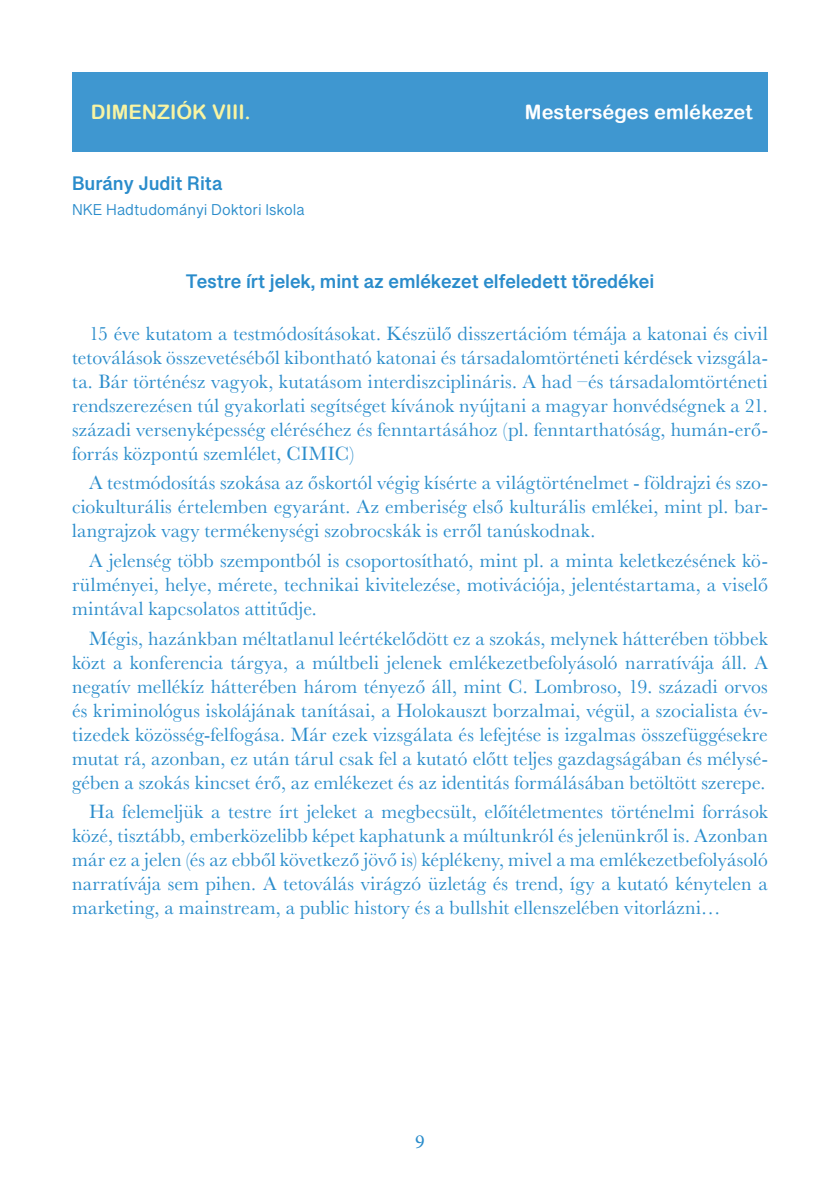
<style>
.page{position:relative;width:840px;height:1191px;background:#fff}
.page>*{position:absolute;margin:0;border:0;box-sizing:border-box;transform-origin:0 0}
.t1{font:20px/24px "Baskerville";letter-spacing:.005em;color:#2a8ccb;text-align:justify}
.t2{font:700 20px "Grantha Sangam MN";color:#2a8ccb}
.t3{font:20px "Arial Rounded MT Bold";color:#fff}
.t4{font:20px "Arial Rounded MT Bold";color:#f8f4a2}
.t5{font:20px "Minion Pro";color:#2a8ccb}
.t6{font:16px "Grantha Sangam MN";color:#2a8ccb}
</style>
<div class="page">
<div style="left:72px;top:72px;width:695px;height:79px;background:#3f97d0"></div>
<p class="t4" style="left:91px;top:100px;width:161px">DIMENZIÓK VIII.</p>
<p class="t3" style="left:524px;top:100px;width:229px">Mesterséges emlékezet</p>
<p class="t2" style="left:72px;top:172px;width:152px">Burány Judit Rita</p>
<p class="t6" style="left:72px;top:200px;width:234px">NKE Hadtudományi Doktori Iskola</p>
<p class="t2" style="left:185px;top:269px;width:470px">Testre írt jelek, mint az emlékezet elfeledett töredékei</p>
<p class="t1" style="left:72px;top:321px;width:697px;text-indent:17px">15 éve kutatom a testmódosításokat. Készülő disszertációm témája a katonai és civil tetoválások összevetéséből kibontható katonai és társadalomtörténeti kérdések vizsgála&shy;ta. Bár történész vagyok, kutatásom interdiszciplináris. A had –és társadalomtörténeti rendszerezésen túl gyakorlati segítséget kívánok nyújtani a magyar honvédségnek a 21. századi versenyképesség eléréséhez és fenntartásához (pl. fenntarthatóság, humán-erő&shy;forrás központú szemlélet, CIMIC)</p>
<p class="t1" style="left:72px;top:471px;width:697px;text-indent:17px">A testmódosítás szokása az őskortól végig kísérte a világtörténelmet - földrajzi és szo&shy;ciokulturális értelemben egyaránt. Az emberiség első kulturális emlékei, mint pl. bar&shy;langrajzok vagy termékenységi szobrocskák is erről tanúskodnak.</p>
<p class="t1" style="left:72px;top:549px;width:697px;text-indent:17px">A jelenség több szempontból is csoportosítható, mint pl. a minta keletkezésének kö&shy;rülményei, helye, mérete, technikai kivitelezése, motivációja, jelentéstartama, a viselő mintával kapcsolatos attitűdje.</p>
<p class="t1" style="left:72px;top:626px;width:697px;text-indent:17px">Mégis, hazánkban méltatlanul leértékelődött ez a szokás, melynek hátterében többek közt a konferencia tárgya, a múltbeli jelenek emlékezetbefolyásoló narratívája áll. A negatív mellékíz hátterében három tényező áll, mint C. Lombroso, 19. századi orvos és kriminológus iskolájának tanításai, a Holokauszt borzalmai, végül, a szocialista év&shy;tizedek közösség-felfogása. Már ezek vizsgálata és lefejtése is izgalmas összefüggésekre mutat rá, azonban, ez után tárul csak fel a kutató előtt teljes gazdagságában és mélysé&shy;gében a szokás kincset érő, az emlékezet és az identitás formálásában betöltött szerepe.</p>
<p class="t1" style="left:72px;top:800px;width:697px;text-indent:17px">Ha felemeljük a testre írt jeleket a megbecsült, előítéletmentes történelmi források közé, tisztább, emberközelibb képet kaphatunk a múltunkról és jelenünkről is. Azonban már ez a jelen (és az ebből következő jövő is) képlékeny, mivel a ma emlékezetbefolyásoló narratívája sem pihen. A tetoválás virágzó üzletág és trend, így a kutató kénytelen a marketing, a mainstream, a public history és a bullshit ellenszelében vitorlázni…</p>
<p class="t5" style="left:415px;top:1128px;width:11px">9</p>
</div>
